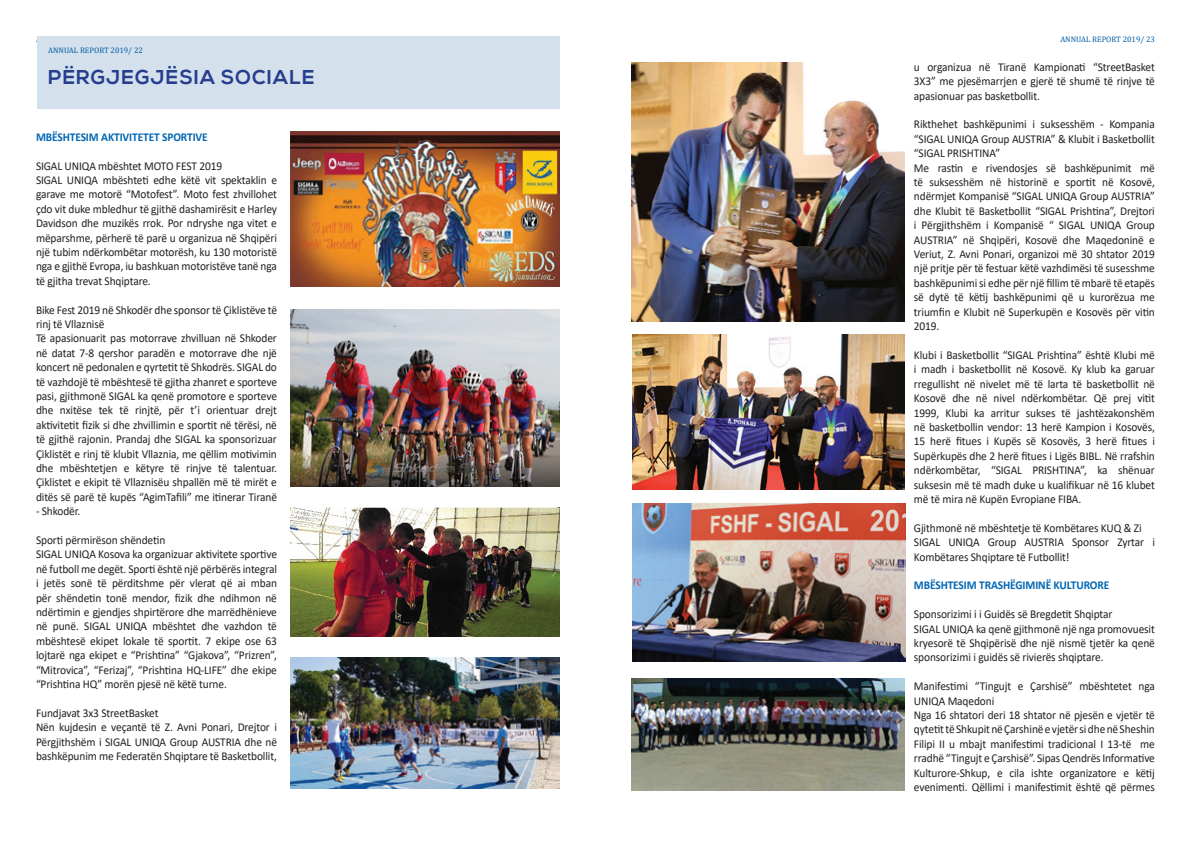
<style>
.page{position:relative;width:1191px;height:842px;background:#fff}
.page>*{position:absolute;margin:0;border:0;box-sizing:border-box;transform-origin:0 0}
.t1{font:700 20px "Nexa";letter-spacing:.05em;color:#253f8e}
.t2{font:12px/14.4px "Calibri";letter-spacing:-.01em;color:#231f20;scale:.95 1}
.t3{font:700 12px "Calibri";letter-spacing:-.01em;color:#0166b3;scale:.95 1}
.t4{font:8px "Cambria";color:#015ca3}
</style>
<div class="page">
<div style="left:37px;top:36px;width:522px;height:73px;background:#d5e0ed"></div>
<img style="left:290px;top:658px;width:269px;height:130px">
<img style="left:631px;top:679px;width:273px;height:111px">
<img style="left:290px;top:310px;width:269px;height:176px">
<img style="left:290px;top:132px;width:269px;height:155px">
<img style="left:290px;top:507px;width:269px;height:129px">
<img style="left:631px;top:62px;width:273px;height:260px">
<img style="left:632px;top:334px;width:272px;height:155px">
<img style="left:632px;top:504px;width:273px;height:157px">
<p class="t4" style="left:48px;top:46px;width:96px">ANNUAL REPORT 2019/ 22</p>
<h1 class="t1" style="left:48px;top:66px;width:268px">PËRGJEGJËSIA SOCIALE</h1>
<p class="t3" style="left:36px;top:128px;width:182px">MBËSHTESIM AKTIVITETET SPORTIVE</p>
<p class="t2" style="left:36px;top:158px;width:255px">SIGAL UNIQA mbështet MOTO FEST 2019<br>SIGAL UNIQA mbështeti edhe këtë vit spektaklin e garave me motorë “Motofest”. Moto fest zhvillohet çdo vit duke mbledhur të gjithë dashamirësit e Harley Davidson dhe muzikës rrok. Por ndryshe nga vitet e mëparshme, përherë të parë u organizua në Shqipëri një tubim ndërkombëtar motorësh, ku 130 motoristë nga e gjithë Evropa, iu bashkuan motoristëve tanë nga të gjitha trevat Shqiptare.</p>
<p class="t2" style="left:36px;top:302px;width:255px">Bike Fest 2019 në Shkodër dhe sponsor të Çiklistëve të rinj të Vllaznisë<br>Të apasionuarit pas motorrave zhvilluan në Shkoder në datat 7-8 qershor paradën e motorrave dhe një koncert në pedonalen e qyrtetit të Shkodrës. SIGAL do të vazhdojë të mbështesë të gjitha zhanret e sporteve pasi, gjithmonë SIGAL ka qenë promotore e sporteve dhe nxitëse tek të rinjtë, për t’i orientuar drejt aktivitetit fizik si dhe zhvillimin e sportit në tërësi, në të gjithë rajonin. Prandaj dhe SIGAL ka sponsorizuar Çiklistët e rinj të klubit Vllaznia, me qëllim motivimin dhe mbështetjen e këtyre të rinjve të talentuar.<br>Çiklistet e ekipit të Vllaznisëu shpallën më të mirët e ditës së parë të kupës “AgimTafili” me itinerar Tiranë</p>
<p class="t2" style="left:36px;top:504px;width:48px">- Shkodër.</p>
<p class="t2" style="left:36px;top:533px;width:255px">Sporti përmirëson shëndetin<br>SIGAL UNIQA Kosova ka organizuar aktivitete sportive në futboll me degët. Sporti është një përbërës integral i jetës sonë të përditshme për vlerat që ai mban për shëndetin tonë mendor, fizik dhe ndihmon në ndërtimin e gjendjes shpirtërore dhe marrëdhënieve në punë. SIGAL UNIQA mbështet dhe vazhdon të mbështesë ekipet lokale të sportit. 7 ekipe ose 63 lojtarë nga ekipet e “Prishtina” “Gjakova”, “Prizren”, “Mitrovica”, “Ferizaj”, “Prishtina HQ-LIFE” dhe ekipe “Prishtina HQ” morën pjesë në këtë turne.</p>
<p class="t2" style="left:36px;top:705px;width:255px">Fundjavat 3x3 StreetBasket<br>Nën kujdesin e veçantë të Z. Avni Ponari, Drejtor i Përgjithshëm i SIGAL UNIQA Group AUSTRIA dhe në bashkëpunim me Federatën Shqiptare të Basketbollit,</p>
<p class="t4" style="left:1060px;top:35px;width:96px">ANNUAL REPORT 2019/ 23</p>
<p class="t2" style="left:914px;top:59px;width:255px;text-align:justify">u organizua në Tiranë Kampionati “StreetBasket 3X3” me pjesëmarrjen e gjerë të shumë të rinjve të apasionuar pas basketbollit.</p>
<p class="t2" style="left:914px;top:117px;width:255px">Rikthehet bashkëpunimi i suksesshëm - Kompania “SIGAL UNIQA Group AUSTRIA” &amp; Klubit i Basketbollit “SIGAL PRISHTINA”<br>Me rastin e rivendosjes së bashkëpunimit më të suksesshëm në historinë e sportit në Kosovë, ndërmjet Kompanisë “SIGAL UNIQA Group AUSTRIA” dhe Klubit të Basketbollit “SIGAL Prishtina”, Drejtori i Përgjithshëm i Kompanisë “ SIGAL UNIQA Group AUSTRIA” në Shqipëri, Kosovë dhe Maqedoninë e Veriut, Z. Avni Ponari, organizoi më 30 shtator 2019 një pritje për të festuar këtë vazhdimësi të susesshme bashkëpunimi si edhe për një fillim të mbarë të etapës së dytë të këtij bashkëpunimi që u kurorëzua me triumfin e Klubit në Superkupën e Kosovës për vitin 2019.</p>
<p class="t2" style="left:914px;top:347px;width:255px;text-align:justify">Klubi i Basketbollit “SIGAL Prishtina” është Klubi më i madh i basketbollit në Kosovë. Ky klub ka garuar rregullisht në nivelet më të larta të basketbollit në Kosovë dhe në nivel ndërkombëtar. Që prej vitit 1999, Klubi ka arritur sukses të jashtëzakonshëm në basketbollin vendor: 13 herë Kampion i Kosovës, 15 herë fitues i Kupës së Kosovës, 3 herë fitues i Supërkupës dhe 2 herë fitues i Ligës BIBL. Në rrafshin ndërkombëtar, “SIGAL PRISHTINA”, ka shënuar suksesin më të madh duke u kualifikuar në 16 klubet më të mira në Kupën Evropiane FIBA.</p>
<p class="t2" style="left:914px;top:520px;width:255px">Gjithmonë në mbështetje të Kombëtares KUQ &amp; Zi<br>SIGAL UNIQA Group AUSTRIA Sponsor Zyrtar i<br>Kombëtares Shqiptare të Futbollit!</p>
<p class="t3" style="left:914px;top:577px;width:207px">MBËSHTESIM TRASHËGIMINË KULTURORE</p>
<p class="t2" style="left:914px;top:607px;width:255px">Sponsorizimi i i Guidës së Bregdetit Shqiptar<br>SIGAL UNIQA ka qenë gjithmonë një nga promovuesit kryesorë të Shqipërisë dhe një nismë tjetër ka qenë sponsorizimi i guidës së rivierës shqiptare.</p>
<p class="t2" style="left:914px;top:679px;width:255px">Manifestimi “Tingujt e Çarshisë” mbështetet nga UNIQA Maqedoni<br>Nga 16 shtatori deri 18 shtator në pjesën e vjetër të qytetit të Shkupit në Çarshinë e vjetër si dhe në Sheshin Filipi II u mbajt manifestimi tradicional I 13-të me rradhë “Tingujt e Çarshisë”. Sipas Qendrës Informative Kulturore-Shkup, e cila ishte organizatore e këtij evenimenti. Qëllimi i manifestimit është që përmes</p>
</div>
